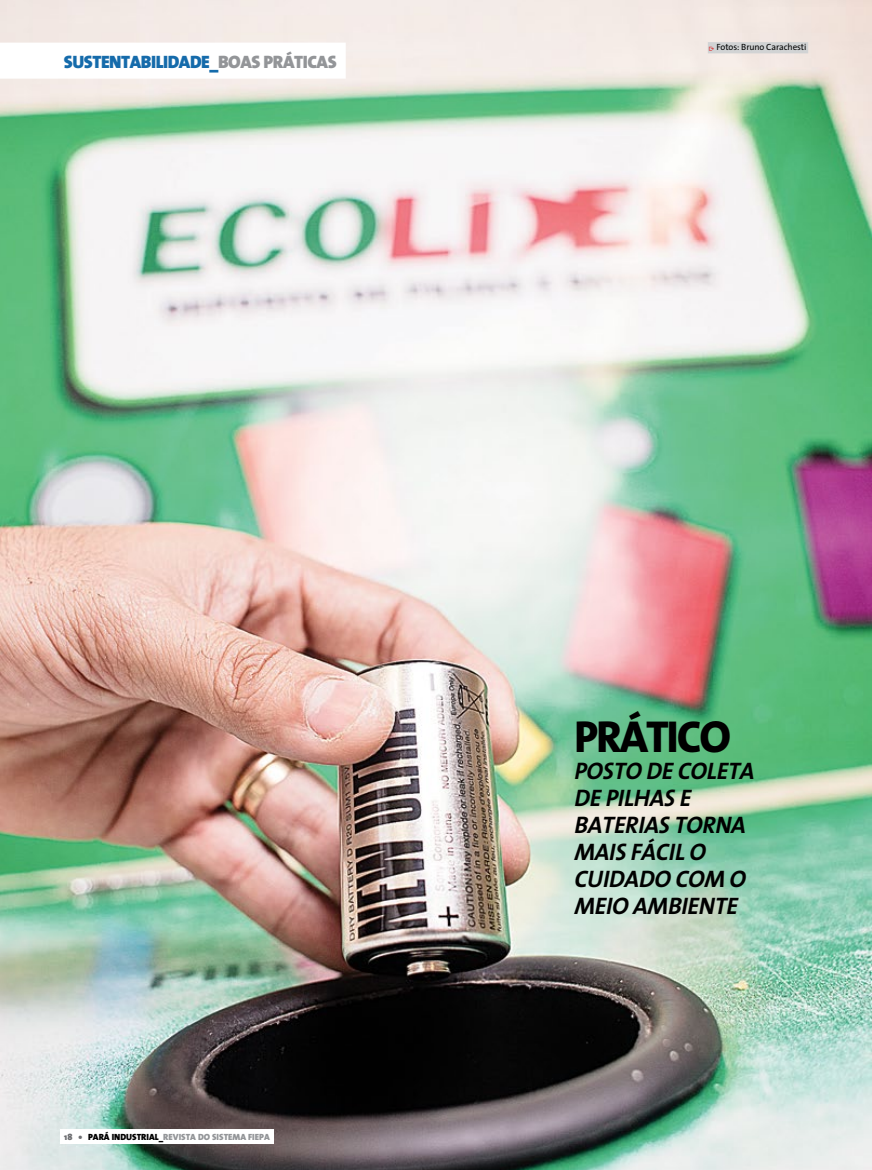
<style>
.page{position:relative;width:872px;height:1170px;background:#fff}
.page>*{position:absolute;margin:0;border:0;box-sizing:border-box;transform-origin:0 0}
.t1{font:800 45px "The Sans";letter-spacing:-.05em;color:#000}
.t2{font:italic 700 24px/27px "The Sans";letter-spacing:-.01em;color:#000}
.t3{font:900 18px "The Sans";letter-spacing:-.025em;color:#939598}
.t4{font:900 18px "The Sans";letter-spacing:-.025em;color:#156bab}
.t5{font:9px "The Sans";letter-spacing:-.01em;color:#000}
.t6{font:900 9px "The Sans";color:#939598}
.t7{font:900 9px "The Sans";color:#000}
.s1{color:#156bab}
.s2{font-family:"The Sans Extra Bold Expert";font-size:4.5px;color:#dc3233}
.s3{color:#6d6e71}
.s4{color:#000}
</style>
<div class="page">
<img style="left:0;top:0;width:872px;height:1169px">
<div style="left:0;top:43px;width:346px;height:36px;background:#fff"></div>
<div style="left:708px;top:42px;width:100px;height:11px;background:#d1d3d4"></div>
<div style="left:60px;top:1128px;width:214px;height:15px;background:#fff"></div>
<p class="t4" style="left:64px;top:46px;width:75px">SUSTENTABILI</p>
<p class="t3" style="left:168px;top:46px;width:171px"><span class="s1">DADE_</span>BOAS PRÁTICAS</p>
<p class="t5" style="left:709px;top:40px;width:99px"><span class="s2">û</span> Fotos: Bruno Carachesti</p>
<p class="t7" style="left:64px;top:1128px;width:31px"><span class="s3">18 •</span> PARÁ</p>
<p class="t7" style="left:112px;top:1128px;width:35px">INDUSTRIAL</p>
<p class="t6" style="left:159px;top:1128px;width:112px"><span class="s4">_</span>REVISTA DO SISTEMA FIEPA</p>
<h1 class="t1" style="left:574px;top:699px;width:158px">PRÁTICO</h1>
<p class="t2" style="left:574px;top:757px;width:181px">POSTO DE COLETA<br>DE PILHAS E<br>BATERIAS TORNA<br>MAIS FÁCIL O<br>CUIDADO COM O<br>MEIO AMBIENTE</p>
</div>
